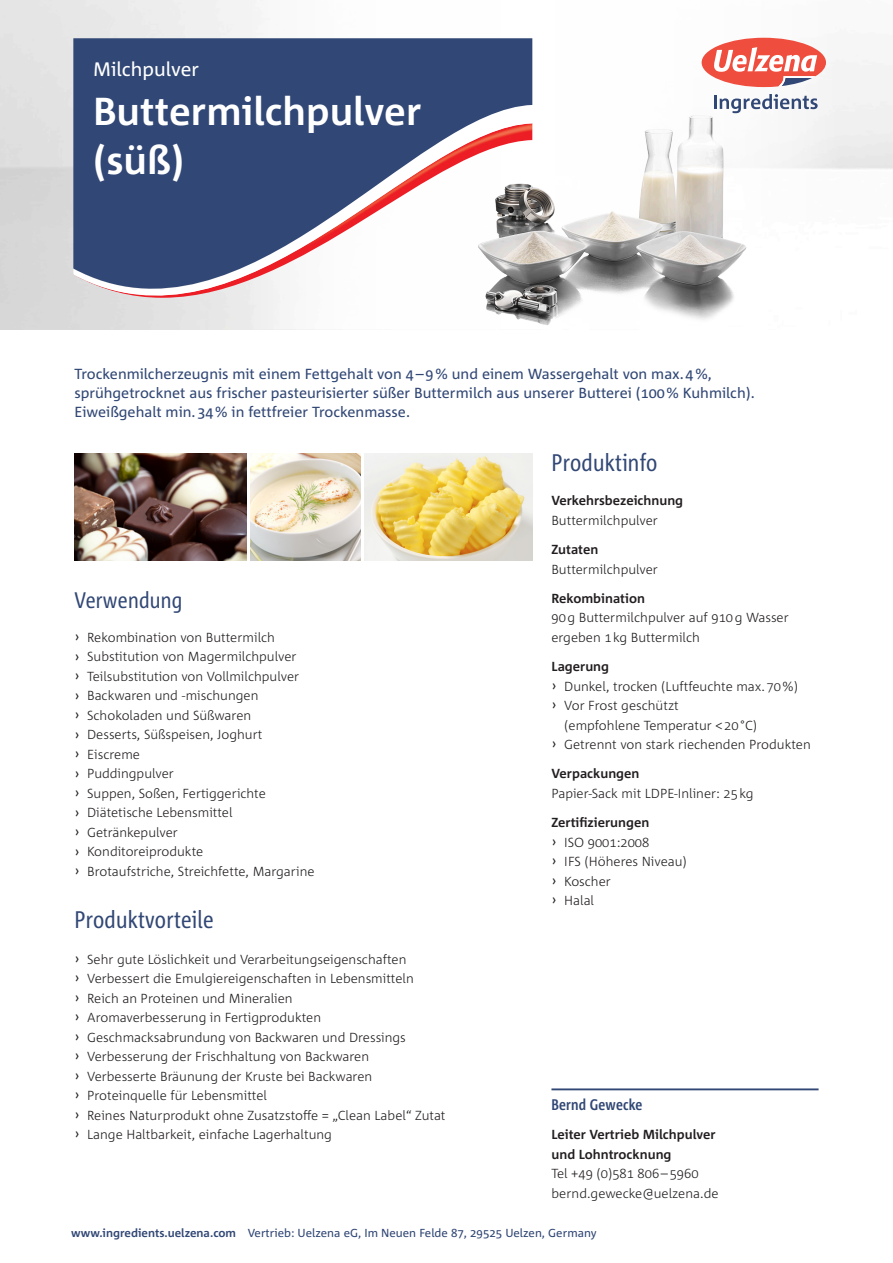
<style>
.page{position:relative;width:893px;height:1263px;background:#fff}
.page>*{position:absolute;margin:0;border:0;box-sizing:border-box;transform-origin:0 0}
.t1{font:700 39px/48.8px "Corpid C1 s";color:#fff}
.t2{font:24px "Corpid C1 s Cd";letter-spacing:.01em;color:#314775}
.t3{font:22.5px "Corpid C1 s Cd";letter-spacing:.01em;color:#314775}
.t4{font:19.5px "Corpid C1 s";color:#fff}
.t5{font:700 15.3px "Corpid C1 s Cd";letter-spacing:.01em;color:#314775}
.t6{font:14.7px/19.5px "Corpid C1 s";color:#314775}
.t7{font:300 13.2px/19.5px "Corpid C1 s";color:#231f20}
.t8{font:700 13.2px/19.5px "Corpid C1 s";color:#231f20}
.t9{font:11.7px "Corpid C1 s";color:#314775}
.s1{font-weight:400}
.s2{font-weight:700}
</style>
<div class="page">
<svg style="left:702px;top:38px;width:124px;height:49px"></svg>
<hr style="left:714px;top:95px;width:3px;height:14px;background:#314775">
<svg style="left:720px;top:94px;width:98px;height:9px"></svg>
<hr style="left:551px;top:1088px;width:268px;height:2px;background:#314775">
<img style="left:74px;top:453px;width:172px;height:108px">
<img style="left:365px;top:453px;width:167px;height:108px">
<img style="left:250px;top:453px;width:111px;height:108px">
<img style="left:532px;top:103px;width:306px;height:227px">
<svg style="left:73px;top:38px;width:459px;height:292px;fill:#314775"></svg>
<h3 class="t4" style="left:93px;top:57px;width:107px">Milchpulver</h3>
<h1 class="t1" style="left:93px;top:86px;width:330px">Buttermilchpulver (süß)</h1>
<p class="t6" style="left:74px;top:363px;width:682px">Trockenmilcherzeugnis mit einem Fettgehalt von 4–9% und einem Wassergehalt von max.4%, sprühgetrocknet aus frischer pasteurisierter süßer Buttermilch aus unserer Butterei (100% Kuhmilch).<br>Eiweißgehalt min.34% in fettfreier Trockenmasse.</p>
<h3 class="t3" style="left:74px;top:586px;width:109px">Verwendung</h3>
<p class="t7" style="left:74px;top:627px;width:242px"><span class="s1">›</span> Rekombination von Buttermilch<br><span class="s1">›</span> Substitution von Magermilchpulver<br><span class="s1">›</span> Teilsubstitution von Vollmilchpulver<br><span class="s1">›</span> Backwaren und -mischungen<br><span class="s1">›</span> Schokoladen und Süßwaren<br><span class="s1">›</span> Desserts, Süßspeisen, Joghurt<br><span class="s1">›</span> Eiscreme<br><span class="s1">›</span> Puddingpulver<br><span class="s1">›</span> Suppen, Soßen, Fertiggerichte<br><span class="s1">›</span> Diätetische Lebensmittel<br><span class="s1">›</span> Getränkepulver<br><span class="s1">›</span> Konditoreiprodukte<br><span class="s1">›</span> Brotaufstriche, Streichfette, Margarine</p>
<h2 class="t2" style="left:74px;top:905px;width:141px">Produktvorteile</h2>
<p class="t7" style="left:74px;top:949px;width:373px"><span class="s1">›</span> Sehr gute Löslichkeit und Verarbeitungseigenschaften<br><span class="s1">›</span> Verbessert die Emulgiereigenschaften in Lebensmitteln<br><span class="s1">›</span> Reich an Proteinen und Mineralien<br><span class="s1">›</span> Aromaverbesserung in Fertigprodukten<br><span class="s1">›</span> Geschmacksabrundung von Backwaren und Dressings<br><span class="s1">›</span> Verbesserung der Frischhaltung von Backwaren<br><span class="s1">›</span> Verbesserte Bräunung der Kruste bei Backwaren<br><span class="s1">›</span> Proteinquelle für Lebensmittel<br><span class="s1">›</span> Reines Naturprodukt ohne Zusatzstoffe = „Clean Label“ Zutat <span class="s1">›</span> Lange Haltbarkeit, einfache Lagerhaltung</p>
<h2 class="t2" style="left:551px;top:447px;width:108px">Produktinfo</h2>
<p class="t8" style="left:551px;top:490px;width:133px">Verkehrsbezeichnung</p>
<p class="t7" style="left:551px;top:510px;width:108px">Buttermilchpulver</p>
<p class="t8" style="left:551px;top:539px;width:48px">Zutaten</p>
<p class="t7" style="left:551px;top:559px;width:108px">Buttermilchpulver</p>
<p class="t8" style="left:551px;top:588px;width:95px">Rekombination</p>
<p class="t7" style="left:551px;top:607px;width:239px">90g Buttermilchpulver auf 910g Wasser ergeben 1kg Buttermilch</p>
<p class="t8" style="left:551px;top:656px;width:59px">Lagerung</p>
<p class="t7" style="left:551px;top:676px;width:248px"><span class="s1">›</span> Dunkel, trocken (Luftfeuchte max.70%)</p>
<p class="t7" style="left:551px;top:695px;width:129px"><span class="s1">›</span> Vor Frost geschützt</p>
<p class="t7" style="left:564px;top:715px;width:195px">(empfohlene Temperatur &lt;20°C)</p>
<p class="t7" style="left:551px;top:734px;width:261px"><span class="s1">›</span> Getrennt von stark riechenden Produkten</p>
<p class="t8" style="left:551px;top:764px;width:90px">Verpackungen</p>
<p class="t7" style="left:551px;top:783px;width:204px">Papier-Sack mit LDPE-Inliner: 25kg</p>
<p class="t7" style="left:551px;top:812px;width:137px"><span class="s2">Zertifizierungen<br></span><span class="s1">›</span> ISO 9001:2008<br><span class="s1">›</span> IFS (Höheres Niveau) <span class="s1">›</span> Koscher<br><span class="s1">›</span> Halal</p>
<p class="t5" style="left:551px;top:1095px;width:92px">Bernd Gewecke</p>
<p class="t8" style="left:551px;top:1124px;width:166px">Leiter Vertrieb Milchpulver und Lohntrocknung</p>
<p class="t7" style="left:551px;top:1163px;width:169px">Tel +49 (0)581 806–5960 bernd.gewecke@uelzena.de</p>
<p class="t9" style="left:71px;top:1225px;width:527px"><span class="s2">www.ingredients.uelzena.com</span> Vertrieb: Uelzena eG, Im Neuen Felde 87, 29525 Uelzen, Germany</p>
</div>
